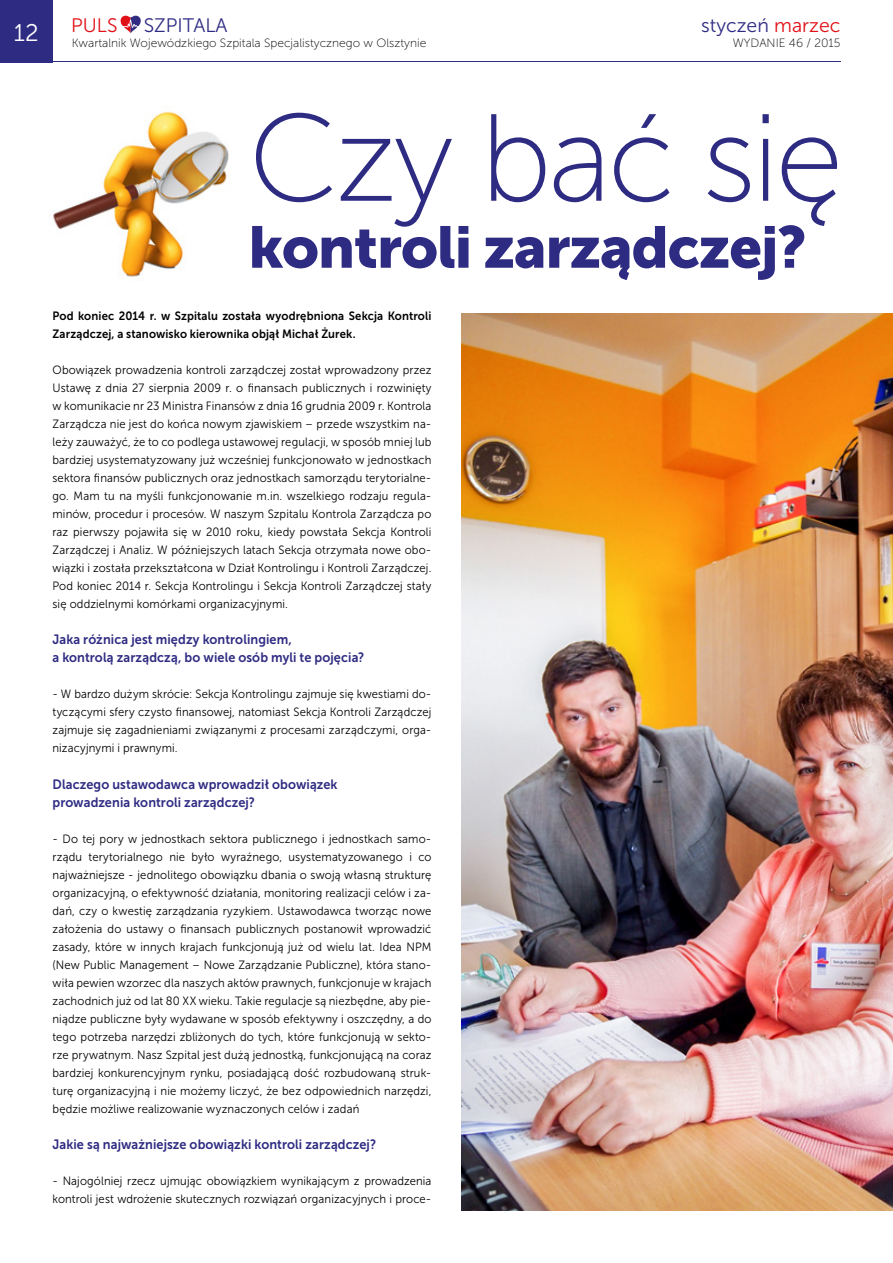
<style>
.page{position:relative;width:893px;height:1263px;background:#fff}
.page>*{position:absolute;margin:0;border:0;box-sizing:border-box;transform-origin:0 0}
.t1{font:123.6px "Museo Sans 100";letter-spacing:-.03em;color:#2e2b82}
.t2{font:58.35px "Museo Sans 900";letter-spacing:-.02em;color:#2e2b82}
.t3{font:24px "Museo Sans 300";color:#fff}
.t4{font:19.5px "Museo Sans 300";color:#2e2b82}
.t5{font:19.5px "Museo Sans 300";color:#e21017}
.t6{font:13.5px/18px "Museo Sans 700";letter-spacing:.01em;color:#2e2b82;scale:.94 1}
.t7{font:12px/18px "Museo Sans 300";letter-spacing:.01em;color:#000;text-align:justify;scale:.94 1}
.t8{font:12px/18px "Museo Sans 700";letter-spacing:.01em;color:#000;scale:.94 1}
.t9{font:12px "Museo Sans 100";color:#000}
.s1{color:#e21017}
</style>
<div class="page">
<div style="left:0;top:0;width:52px;height:62px;background:#2e2b82"></div>
<hr style="left:0;top:61px;width:840px;height:1px;background:#2e2b82">
<svg style="left:121px;top:16px;width:20px;height:17px"></svg>
<img style="left:461px;top:313px;width:432px;height:897px">
<img style="left:53px;top:111px;width:176px;height:168px">
<h3 class="t3" style="left:14px;top:19px;width:26px">12</h3>
<h3 class="t5" style="left:71px;top:14px;width:48px">PULS</h3>
<h3 class="t4" style="left:144px;top:14px;width:85px">SZPITALA</h3>
<p class="t9" style="left:72px;top:36px;width:356px">Kwartalnik Wojewódzkiego Szpitala Specjalistycznego w Olsztynie</p>
<h3 class="t4" style="left:701px;top:14px;width:141px">styczeń <span class="s1">marzec</span></h3>
<p class="t9" style="left:733px;top:36px;width:109px">WYDANIE 46 / 2015</p>
<h1 class="t1" style="left:248px;top:93px;width:597px">Czy bać się</h1>
<h2 class="t2" style="left:248px;top:214px;width:560px">kontroli zarządczej?</h2>
<p class="t8" style="left:52px;top:307px;width:405px">Pod koniec 2014 r. w Szpitalu została wyodrębniona Sekcja Kontroli<br>Zarządczej, a stanowisko kierownika objął Michał Żurek.</p>
<p class="t7" style="left:52px;top:361px;width:405px">Obowiązek prowadzenia kontroli zarządczej został wprowadzony przez Ustawę z dnia 27 sierpnia 2009 r. o finansach publicznych i rozwinięty w komunikacie nr 23 Ministra Finansów z dnia 16 grudnia 2009 r. Kontrola Zarządcza nie jest do końca nowym zjawiskiem – przede wszystkim na&shy;leży zauważyć, że to co podlega ustawowej regulacji, w sposób mniej lub bardziej usystematyzowany już wcześniej funkcjonowało w jednostkach sektora finansów publicznych oraz jednostkach samorządu terytorialne&shy;go. Mam tu na myśli funkcjonowanie m.in. wszelkiego rodzaju regula&shy;minów, procedur i procesów. W naszym Szpitalu Kontrola Zarządcza po raz pierwszy pojawiła się w 2010 roku, kiedy powstała Sekcja Kontroli Zarządczej i Analiz. W późniejszych latach Sekcja otrzymała nowe obo&shy;wiązki i została przekształcona w Dział Kontrolingu i Kontroli Zarządczej.<br>Pod koniec 2014 r. Sekcja Kontrolingu i Sekcja Kontroli Zarządczej stały się oddzielnymi komórkami organizacyjnymi.</p>
<p class="t6" style="left:52px;top:631px;width:333px">Jaka różnica jest między kontrolingiem,<br>a kontrolą zarządczą, bo wiele osób myli te pojęcia?</p>
<p class="t7" style="left:52px;top:685px;width:405px">- W bardzo dużym skrócie: Sekcja Kontrolingu zajmuje się kwestiami do&shy;tyczącymi sfery czysto finansowej, natomiast Sekcja Kontroli Zarządczej zajmuje się zagadnieniami związanymi z procesami zarządczymi, orga&shy;nizacyjnymi i prawnymi.</p>
<p class="t6" style="left:52px;top:775px;width:305px">Dlaczego ustawodawca wprowadził obowiązek prowadzenia kontroli zarządczej?</p>
<p class="t7" style="left:52px;top:829px;width:405px">- Do tej pory w jednostkach sektora publicznego i jednostkach samo&shy;rządu terytorialnego nie było wyraźnego, usystematyzowanego i co najważniejsze - jednolitego obowiązku dbania o swoją własną strukturę organizacyjną, o efektywność działania, monitoring realizacji celów i za&shy;dań, czy o kwestię zarządzania ryzykiem. Ustawodawca tworząc nowe założenia do ustawy o finansach publicznych postanowił wprowadzić zasady, które w innych krajach funkcjonują już od wielu lat. Idea NPM (New Public Management – Nowe Zarządzanie Publiczne), która stano&shy;wiła pewien wzorzec dla naszych aktów prawnych, funkcjonuje w krajach zachodnich już od lat 80 XX wieku. Takie regulacje są niezbędne, aby pie&shy;niądze publiczne były wydawane w sposób efektywny i oszczędny, a do tego potrzeba narzędzi zbliżonych do tych, które funkcjonują w sekto&shy;rze prywatnym. Nasz Szpital jest dużą jednostką, funkcjonującą na coraz bardziej konkurencyjnym rynku, posiadającą dość rozbudowaną struk&shy;turę organizacyjną i nie możemy liczyć, że bez odpowiednich narzędzi, będzie możliwe realizowanie wyznaczonych celów i zadań</p>
<p class="t6" style="left:52px;top:1135px;width:346px">Jakie są najważniejsze obowiązki kontroli zarządczej?</p>
<p class="t7" style="left:52px;top:1171px;width:405px">- Najogólniej rzecz ujmując obowiązkiem wynikającym z prowadzenia kontroli jest wdrożenie skutecznych rozwiązań organizacyjnych i proce-</p>
</div>
